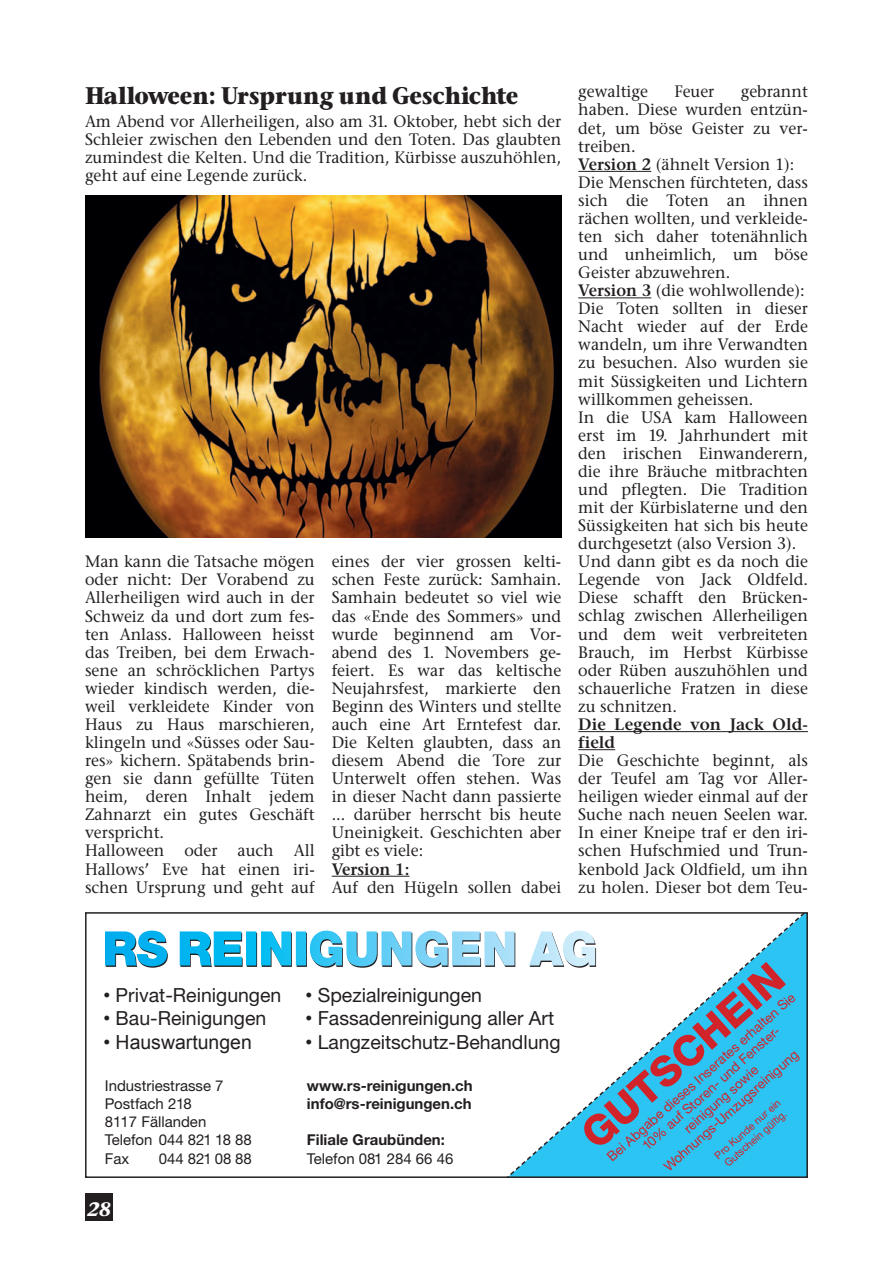
<style>
.page{position:relative;width:893px;height:1263px;background:#fff}
.page>*{position:absolute;margin:0;border:0;box-sizing:border-box;transform-origin:0 0}
.t1{font:800 41.85px "Helvetica Neue LT Std";color:#d1232a}
.t2{font:700 24px "Stone Serif ITC";color:#231f20;scale:.93 1}
.t3{font:19.5px "Helvetica Neue LT Std";color:#231f20}
.t4{font:19.5px "Arial";color:#231f20}
.t5{font:italic 700 19.5px "Stone Serif LT";color:#fff}
.t6{font:16.5px/18px "Stone Serif LT";color:#231f20;text-align:justify}
.t7{font:600 16.5px/18px "Stone Serif LT";color:#231f20}
.t8{font:15px/18px "Helvetica Neue LT Std";color:#231f20}
.t9{font:700 15px "Helvetica Neue LT Std";color:#231f20}
.t10{font:13.5px/15px "Helvetica Neue LT Std";color:#d1232a;text-align:center}
.t11{font:10.5px/12px "Helvetica Neue LT Std";color:#d1232a}
.s1{font-weight:600}
.s2{font-family:"Arial"}
</style>
<div class="page">
<div style="left:85px;top:1193px;width:28px;height:27px;background:#231f20"></div>
<hr style="left:332px;top:876px;width:77px;height:1px;background:#231f20">
<hr style="left:578px;top:171px;width:73px;height:1px;background:#231f20">
<hr style="left:578px;top:297px;width:73px;height:1px;background:#231f20">
<hr style="left:578px;top:731px;width:230px;height:1px;background:#231f20">
<hr style="left:578px;top:749px;width:37px;height:1px;background:#231f20">
<img style="left:85px;top:196px;width:476px;height:342px">
<svg style="left:105px;top:931px;width:375px;height:37px"></svg>
<svg style="left:480px;top:915px;width:325px;height:260px"></svg>
<div style="left:85px;top:912px;width:723px;height:266px;border:2px solid #231f20"></div>
<h2 class="t2" style="left:85px;top:80px;width:467px">Halloween: Ursprung und Geschichte</h2>
<p class="t6" style="left:85px;top:112px;width:478px">Am Abend vor Allerheiligen, also am 31. Oktober, hebt sich der Schleier zwischen den Lebenden und den Toten. Das glaubten zumindest die Kelten. Und die Tradition, Kürbisse auszuhöhlen, geht auf eine Legende zurück.</p>
<p class="t6" style="left:85px;top:553px;width:231px;text-align:left">Man kann die Tatsache mögen oder nicht: Der Vorabend zu<br>Allerheiligen wird auch in der<br>Schweiz da und dort zum fes&shy;ten Anlass. Halloween heisst das Treiben, bei dem Erwach&shy;sene an schröcklichen Partys wieder kindisch werden, die&shy;weil verkleidete Kinder von<br>Haus zu Haus marschieren, klingeln und «Süsses oder Sau&shy;res» kichern. Spätabends brin&shy;gen sie dann gefüllte Tüten heim, deren Inhalt jedem<br>Zahnarzt ein gutes Geschäft verspricht.<br>Halloween oder auch All<br>Hallows<span class="s1">’</span> Eve hat einen iri&shy;schen Ursprung und geht auf</p>
<p class="t6" style="left:332px;top:553px;width:231px">eines der vier grossen kelti&shy;schen Feste zurück: Samhain.<br>Samhain bedeutet so viel wie das «Ende des Sommers» und wurde beginnend am Vor&shy;abend des 1. Novembers ge&shy;feiert. Es war das keltische Neujahrsfest, markierte den Beginn des Winters und stellte auch eine Art Erntefest dar.<br>Die Kelten glaubten, dass an diesem Abend die Tore zur Unterwelt offen stehen. Was in dieser Nacht dann passierte ... darüber herrscht bis heute Uneinigkeit. Geschichten aber gibt es viele:</p>
<p class="t7" style="left:332px;top:860px;width:79px">Version 1:</p>
<p class="t6" style="left:332px;top:878px;width:231px">Auf den Hügeln sollen dabei</p>
<p class="t6" style="left:578px;top:83px;width:231px;text-align:left;text-indent:162px">gebrannt haben. Diese wurden entzün&shy;det, um böse Geister zu ver&shy;treiben.<br><span class="s1">Version 2</span> (ähnelt Version 1):<br>Die Menschen fürchteten, dass sich die Toten an ihnen rächen wollten, und verkleide&shy;ten sich daher totenähnlich und unheimlich, um böse<br>Geister abzuwehren.<br><span class="s1">Version 3</span> (die wohlwollende):<br>Die Toten sollten in dieser<br>Nacht wieder auf der Erde wandeln, um ihre Verwandten zu besuchen. Also wurden sie mit Süssigkeiten und Lichtern willkommen geheissen.<br>In die USA kam Halloween erst im 19. Jahrhundert mit den irischen Einwanderern, die ihre Bräuche mitbrachten und pflegten. Die Tradition mit der Kürbislaterne und den<br>Süssigkeiten hat sich bis heute durchgesetzt (also Version 3).<br>Und dann gibt es da noch die<br>Legende von Jack Oldfeld.<br>Diese schafft den Brücken&shy;schlag zwischen Allerheiligen und dem weit verbreiteten<br>Brauch, im Herbst Kürbisse oder Rüben auszuhöhlen und schauerliche Fratzen in diese zu schnitzen.</p>
<p class="t7" style="left:578px;top:715px;width:231px">Die Legende von Jack Old&shy;field</p>
<p class="t6" style="left:578px;top:751px;width:231px">Die Geschichte beginnt, als der Teufel am Tag vor Aller&shy;heiligen wieder einmal auf der Suche nach neuen Seelen war.<br>In einer Kneipe traf er den iri&shy;schen Hufschmied und Trun&shy;kenbold Jack Oldfield, um ihn zu holen. Dieser bot dem Teu-</p>
<p class="t6" style="left:578px;top:83px;width:71px">gewaltige</p>
<p class="t6" style="left:674px;top:83px;width:42px">Feuer</p>
<p class="t3" style="left:103px;top:983px;width:380px"><span class="s2">•</span> Privat-Reinigungen <span class="s2">•</span> Spezialreinigungen</p>
<p class="t3" style="left:103px;top:1007px;width:164px"><span class="s2">•</span> Bau-Reinigungen</p>
<p class="t3" style="left:305px;top:1007px;width:250px"><span class="s2">•</span> Fassadenreinigung aller Art</p>
<p class="t4" style="left:103px;top:1029px;width:150px">• Hauswartungen</p>
<p class="t3" style="left:305px;top:1030px;width:257px"><span class="s2">•</span> Langzeitschutz-Behandlung</p>
<p class="t8" style="left:105px;top:1076px;width:120px">Industriestrasse 7</p>
<p class="t9" style="left:307px;top:1076px;width:167px">www.rs-reinigungen.ch</p>
<p class="t8" style="left:105px;top:1094px;width:88px">Postfach 218</p>
<p class="t9" style="left:307px;top:1094px;width:166px">info@rs-reinigungen.ch</p>
<p class="t8" style="left:105px;top:1112px;width:148px">8117 Fällanden<br>Telefon 044 821 18 88</p>
<p class="t9" style="left:307px;top:1130px;width:139px">Filiale Graubünden:</p>
<p class="t8" style="left:105px;top:1149px;width:26px">Fax</p>
<p class="t8" style="left:159px;top:1149px;width:94px">044 821 08 88</p>
<p class="t8" style="left:307px;top:1149px;width:148px">Telefon 081 284 66 46</p>
<p class="t5" style="left:87px;top:1197px;width:25px">28</p>
<h1 class="t1" style="left:570px;top:1120px;width:256px;rotate:-41deg">GUTSCHEIN</h1>
<p class="t10" style="left:605px;top:1153px;width:248px;rotate:-42deg">Bei Abgabe dieses Inserates erhalten Sie<br>10% auf Storen- und Fenster-<br>reinigung sowie<br>Wohnungs-Umzugsreinigung</p>
<p class="t11" style="left:712px;top:1152px;width:86px;rotate:-41deg">Pro Kunde nur ein<br>Gutschein gültig.</p>
</div>
